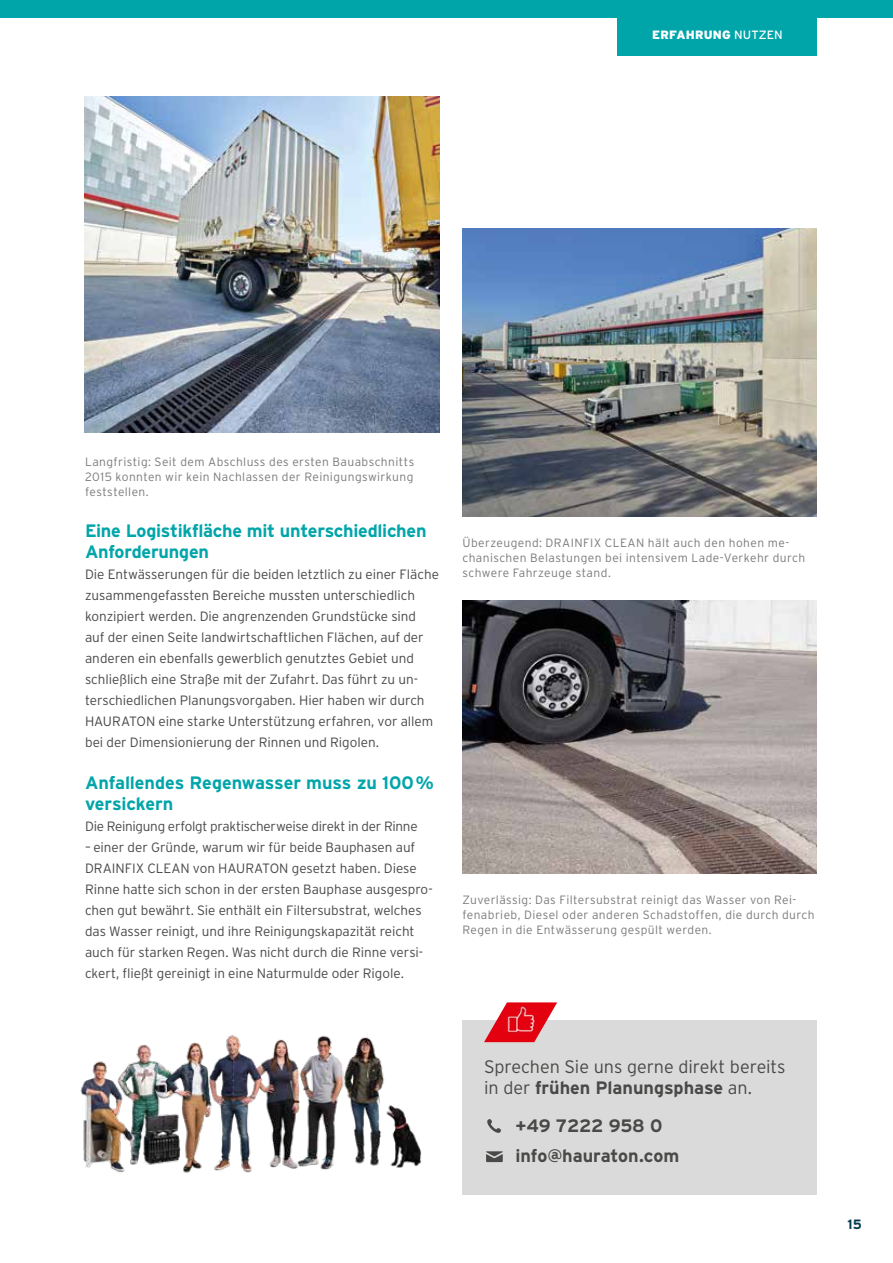
<style>
.page{position:relative;width:893px;height:1263px;background:#fff}
.page>*{position:absolute;margin:0;border:0;box-sizing:border-box;transform-origin:0 0}
.t1{font:700 18px/21px "Interstate";letter-spacing:-.015em;color:#00a5aa}
.t2{font:300 18px/21px "Interstate";letter-spacing:-.005em;color:#494948}
.t3{font:700 18px/29.7px "Interstate";letter-spacing:-.01em;color:#494948}
.t4{font:300 13.5px/21px "Interstate";letter-spacing:-.005em;color:#494948}
.t5{font:700 13.5px "Interstate";color:#053b4f}
.t6{font:300 12px/15px "Interstate";letter-spacing:.035em;color:#7b7b7a}
.t7{font:900 12px "Interstate";letter-spacing:.015em;color:#fff}
.s1{font-weight:400}
.s2{font-weight:700}
</style>
<div class="page">
<div style="left:617px;top:0;width:199px;height:55px;background:#00a5aa"></div>
<div style="left:462px;top:1020px;width:354px;height:174px;background:#dadada"></div>
<div style="left:0;top:0;width:893px;height:17px;background:#00a5aa"></div>
<svg style="left:486px;top:1151px;width:17px;height:11px"></svg>
<svg style="left:487px;top:1119px;width:14px;height:14px"></svg>
<svg style="left:484px;top:1002px;width:73px;height:40px"></svg>
<img style="left:504px;top:1002px;width:40px;height:39px">
<img style="left:85px;top:96px;width:354px;height:336px">
<img style="left:462px;top:228px;width:354px;height:288px">
<img style="left:462px;top:600px;width:354px;height:273px">
<img style="left:80px;top:1035px;width:341px;height:138px">
<p class="t7" style="left:652px;top:28px;width:132px">ERFAHRUNG <span class="s1">NUTZEN</span></p>
<p class="t6" style="left:85px;top:454px;width:331px;text-align:justify">Langfristig: Seit dem Abschluss des ersten Bauabschnitts 2015 konnten wir kein Nachlassen der Reinigungswirkung feststellen.</p>
<h1 class="t1" style="left:85px;top:520px;width:343px">Eine Logistikfläche mit unterschiedlichen<br>Anforderungen</h1>
<p class="t4" style="left:85px;top:564px;width:356px">Die Entwässerungen für die beiden letztlich zu einer Fläche zusammengefassten Bereiche mussten unterschiedlich konzipiert werden. Die angrenzenden Grundstücke sind auf der einen Seite landwirtschaftlichen Flächen, auf der anderen ein ebenfalls gewerblich genutztes Gebiet und schließlich eine Straße mit der Zufahrt. Das führt zu un&shy;terschiedlichen Planungsvorgaben. Hier haben wir durch HAURATON eine starke Unterstützung erfahren, vor allem bei der Dimensionierung der Rinnen und Rigolen.</p>
<h1 class="t1" style="left:85px;top:772px;width:350px">Anfallendes Regenwasser muss zu 100% versickern</h1>
<p class="t4" style="left:85px;top:816px;width:334px">Die Reinigung erfolgt praktischerweise direkt in der Rinne</p>
<p class="t4" style="left:85px;top:837px;width:349px">– einer der Gründe, warum wir für beide Bauphasen auf DRAINFIX CLEAN von HAURATON gesetzt haben. Diese Rinne hatte sich schon in der ersten Bauphase ausgespro&shy;chen gut bewährt. Sie enthält ein Filtersubstrat, welches das Wasser reinigt, und ihre Reinigungskapazität reicht auch für starken Regen. Was nicht durch die Rinne versi&shy;ckert, fließt gereinigt in eine Naturmulde oder Rigole.</p>
<p class="t6" style="left:462px;top:535px;width:344px">Überzeugend: DRAINFIX CLEAN hält auch den hohen me&shy;chanischen Belastungen bei intensivem Lade-Verkehr durch schwere Fahrzeuge stand.</p>
<p class="t6" style="left:462px;top:892px;width:354px">Zuverlässig: Das Filtersubstrat reinigt das Wasser von Rei&shy;fenabrieb, Diesel oder anderen Schadstoffen, die durch durch<br>Regen in die Entwässerung gespült werden.</p>
<h1 class="t2" style="left:484px;top:1056px;width:303px">Sprechen Sie uns gerne direkt bereits in der <span class="s2">frühen Planungsphase</span> an.</h1>
<h1 class="t3" style="left:516px;top:1111px;width:165px">+49 7222 958 0 info@hauraton.com</h1>
<p class="t5" style="left:847px;top:1217px;width:16px">15</p>
</div>
